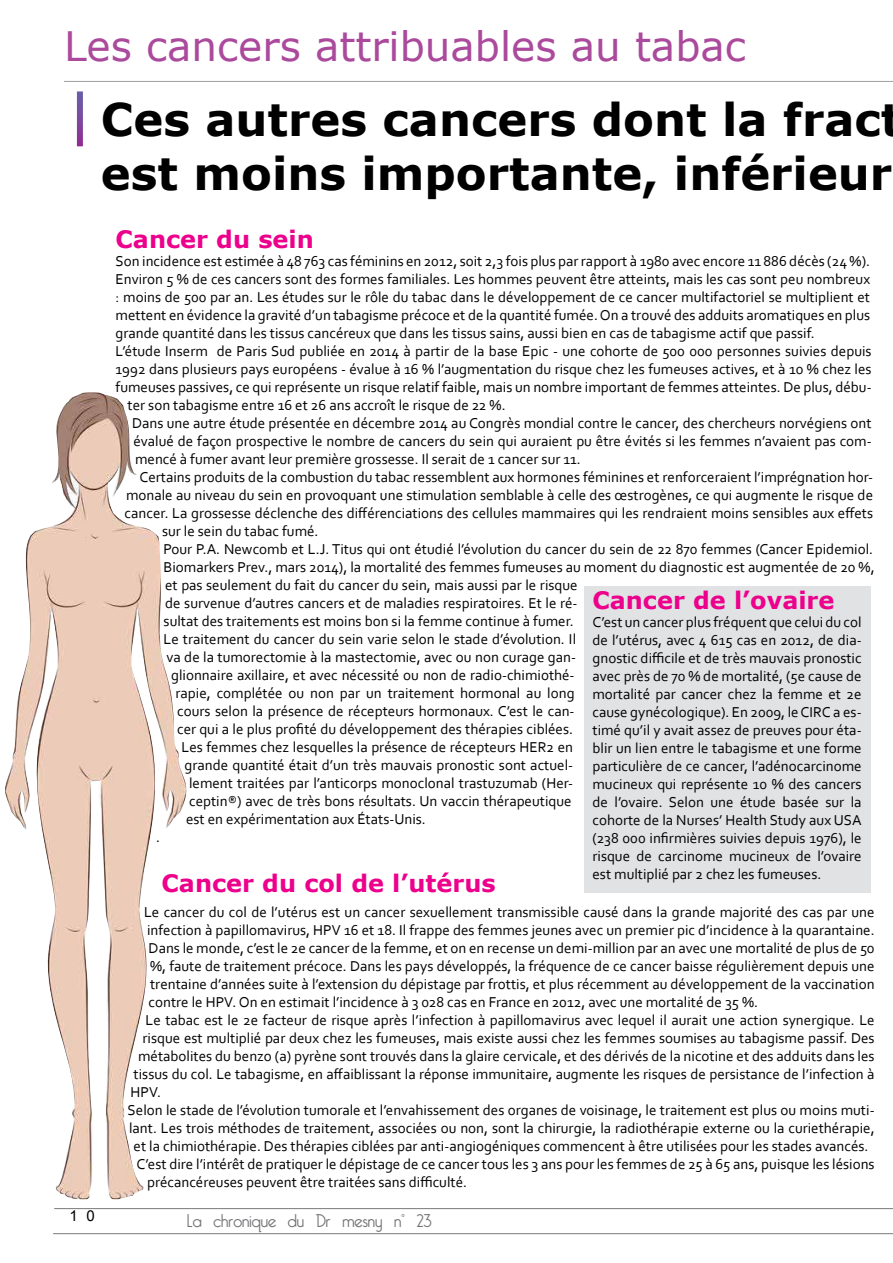
<style>
.page{position:relative;width:893px;height:1263px;background:#fff}
.page>*{position:absolute;margin:0;border:0;box-sizing:border-box;transform-origin:0 0}
.t1{font:700 45px/54px "Verdana";color:#000}
.t2{font:40.5px "Verdana";color:#ab4a9c}
.t3{font:700 24px "Verdana";color:#ec008c}
.t4{font:300 18px "Bellerose";color:#717275}
.t5{font:15px/18px "Corbel";color:#000;text-align:justify}
.t6{font:15px "Arial";color:#000}
</style>
<div class="page">
<hr style="left:54px;top:1208px;width:839px;height:1px;background:#797a7d">
<hr style="left:53px;top:1233px;width:840px;height:1px;background:#797a7d">
<hr style="left:64px;top:81px;width:829px;height:1px;background:#9b9da0">
<svg style="left:77px;top:91px;width:6px;height:55px"></svg>
<img style="left:5px;top:392px;width:182px;height:807px">
<div style="left:584px;top:586px;width:286px;height:307px;background:#e1e2e3"></div>
<h2 class="t2" style="left:64px;top:18px;width:683px">Les cancers attribuables au tabac</h2>
<h1 class="t1" style="left:101px;top:92px;width:802px">Ces autres cancers dont la fract est moins importante, inférieur</h1>
<h3 class="t3" style="left:116px;top:222px;width:200px">Cancer du sein</h3>
<p class="t5" style="left:116px;top:252px;width:756px">Son incidence est estimée à 48 763 cas féminins en 2012, soit 2,3 fois plus par rapport à 1980 avec encore 11 886 décès (24 %).</p>
<p class="t5" style="left:116px;top:270px;width:756px">Environ 5 % de ces cancers sont des formes familiales. Les hommes peuvent être atteints, mais les cas sont peu nombreux</p>
<p class="t5" style="left:116px;top:288px;width:756px">: moins de 500 par an. Les études sur le rôle du tabac dans le développement de ce cancer multifactoriel se multiplient et</p>
<p class="t5" style="left:116px;top:306px;width:756px">mettent en évidence la gravité d’un tabagisme précoce et de la quantité fumée. On a trouvé des adduits aromatiques en plus</p>
<p class="t5" style="left:116px;top:324px;width:701px">grande quantité dans les tissus cancéreux que dans les tissus sains, aussi bien en cas de tabagisme actif que passif.</p>
<p class="t5" style="left:116px;top:342px;width:758px">L’étude Inserm de Paris Sud publiée en 2014 à partir de la base Epic - une cohorte de 500 000 personnes suivies depuis</p>
<p class="t5" style="left:116px;top:360px;width:757px">1992 dans plusieurs pays européens - évalue à 16 % l’augmentation du risque chez les fumeuses actives, et à 10 % chez les</p>
<p class="t5" style="left:116px;top:378px;width:757px">fumeuses passives, ce qui représente un risque relatif faible, mais un nombre important de femmes atteintes. De plus, débu-</p>
<p class="t5" style="left:128px;top:396px;width:379px">ter son tabagisme entre 16 et 26 ans accroît le risque de 22 %.</p>
<p class="t5" style="left:132px;top:414px;width:741px">Dans une autre étude présentée en décembre 2014 au Congrès mondial contre le cancer, des chercheurs norvégiens ont</p>
<p class="t5" style="left:134px;top:432px;width:740px">évalué de façon prospective le nombre de cancers du sein qui auraient pu être évités si les femmes n’avaient pas com-</p>
<p class="t5" style="left:135px;top:450px;width:447px">mencé à fumer avant leur première grossesse. Il serait de 1 cancer sur 11.</p>
<p class="t5" style="left:140px;top:468px;width:735px">Certains produits de la combustion du tabac ressemblent aux hormones féminines et renforceraient l’imprégnation hor-</p>
<p class="t5" style="left:126px;top:486px;width:748px">monale au niveau du sein en provoquant une stimulation semblable à celle des œstrogènes, ce qui augmente le risque de</p>
<p class="t5" style="left:125px;top:504px;width:750px">cancer. La grossesse déclenche des différenciations des cellules mammaires qui les rendraient moins sensibles aux effets</p>
<p class="t5" style="left:162px;top:522px;width:158px">sur le sein du tabac fumé.</p>
<p class="t5" style="left:164px;top:540px;width:711px">Pour P.A. Newcomb et L.J. Titus qui ont étudié l’évolution du cancer du sein de 22 870 femmes (Cancer Epidemiol.</p>
<p class="t5" style="left:164px;top:558px;width:712px">Biomarkers Prev., mars 2014), la mortalité des femmes fumeuses au moment du diagnostic est augmentée de 20 %,</p>
<p class="t5" style="left:165px;top:576px;width:414px">et pas seulement du fait du cancer du sein, mais aussi par le risque</p>
<p class="t5" style="left:165px;top:594px;width:414px">de survenue d’autres cancers et de maladies respiratoires. Et le ré-</p>
<p class="t5" style="left:164px;top:612px;width:412px">sultat des traitements est moins bon si la femme continue à fumer.</p>
<p class="t5" style="left:164px;top:630px;width:414px">Le traitement du cancer du sein varie selon le stade d’évolution. Il</p>
<p class="t5" style="left:167px;top:648px;width:411px">va de la tumorectomie à la mastectomie, avec ou non curage gan-</p>
<p class="t5" style="left:171px;top:666px;width:405px">glionnaire axillaire, et avec nécessité ou non de radio-chimiothé-</p>
<p class="t5" style="left:176px;top:684px;width:401px">rapie, complétée ou non par un traitement hormonal au long</p>
<p class="t5" style="left:177px;top:702px;width:399px">cours selon la présence de récepteurs hormonaux. C’est le can-</p>
<p class="t5" style="left:177px;top:720px;width:398px">cer qui a le plus profité du développement des thérapies ciblées.</p>
<p class="t5" style="left:182px;top:738px;width:393px">Les femmes chez lesquelles la présence de récepteurs HER2 en</p>
<p class="t5" style="left:185px;top:756px;width:390px">grande quantité était d’un très mauvais pronostic sont actuel-</p>
<p class="t5" style="left:189px;top:774px;width:385px">lement traitées par l’anticorps monoclonal trastuzumab (Her-</p>
<p class="t5" style="left:189px;top:792px;width:384px">ceptin®) avec de très bons résultats. Un vaccin thérapeutique</p>
<p class="t5" style="left:186px;top:810px;width:241px">est en expérimentation aux États-Unis.</p>
<p class="t5" style="left:156px;top:828px;width:5px">.</p>
<h3 class="t3" style="left:592px;top:584px;width:243px">Cancer de l’ovaire</h3>
<p class="t5" style="left:592px;top:613px;width:271px">C’est un cancer plus fréquent que celui du col de l’utérus, avec 4 615 cas en 2012, de dia&shy;gnostic difficile et de très mauvais pronostic avec près de 70 % de mortalité, (5e cause de mortalité par cancer chez la femme et 2e cause gynécologique). En 2009, le CIRC a es&shy;timé qu’il y avait assez de preuves pour éta&shy;blir un lien entre le tabagisme et une forme particulière de ce cancer, l’adénocarcinome mucineux qui représente 10 % des cancers de l’ovaire. Selon une étude basée sur la cohorte de la Nurses’ Health Study aux USA (238 000 infirmières suivies depuis 1976), le risque de carcinome mucineux de l’ovaire est multiplié par 2 chez les fumeuses.</p>
<h3 class="t3" style="left:162px;top:866px;width:336px">Cancer du col de l’utérus</h3>
<p class="t5" style="left:144px;top:902px;width:732px">Le cancer du col de l’utérus est un cancer sexuellement transmissible causé dans la grande majorité des cas par une</p>
<p class="t5" style="left:147px;top:920px;width:729px">infection à papillomavirus, HPV 16 et 18. Il frappe des femmes jeunes avec un premier pic d’incidence à la quarantaine.</p>
<p class="t5" style="left:149px;top:938px;width:728px">Dans le monde, c’est le 2e cancer de la femme, et on en recense un demi-million par an avec une mortalité de plus de 50</p>
<p class="t5" style="left:150px;top:956px;width:726px">%, faute de traitement précoce. Dans les pays développés, la fréquence de ce cancer baisse régulièrement depuis une</p>
<p class="t5" style="left:150px;top:974px;width:726px">trentaine d’années suite à l’extension du dépistage par frottis, et plus récemment au développement de la vaccination</p>
<p class="t5" style="left:149px;top:992px;width:611px">contre le HPV. On en estimait l’incidence à 3 028 cas en France en 2012, avec une mortalité de 35 %.</p>
<p class="t5" style="left:146px;top:1010px;width:731px">Le tabac est le 2e facteur de risque après l’infection à papillomavirus avec lequel il aurait une action synergique. Le</p>
<p class="t5" style="left:143px;top:1028px;width:734px">risque est multiplié par deux chez les fumeuses, mais existe aussi chez les femmes soumises au tabagisme passif. Des</p>
<p class="t5" style="left:138px;top:1046px;width:738px">métabolites du benzo (a) pyrène sont trouvés dans la glaire cervicale, et des dérivés de la nicotine et des adduits dans les</p>
<p class="t5" style="left:134px;top:1064px;width:743px">tissus du col. Le tabagisme, en affaiblissant la réponse immunitaire, augmente les risques de persistance de l’infection à</p>
<p class="t5" style="left:131px;top:1082px;width:32px">HPV.</p>
<p class="t5" style="left:128px;top:1100px;width:748px">Selon le stade de l’évolution tumorale et l’envahissement des organes de voisinage, le traitement est plus ou moins muti-</p>
<p class="t5" style="left:129px;top:1118px;width:747px">lant. Les trois méthodes de traitement, associées ou non, sont la chirurgie, la radiothérapie externe ou la curiethérapie,</p>
<p class="t5" style="left:134px;top:1136px;width:736px">et la chimiothérapie. Des thérapies ciblées par anti-angiogéniques commencent à être utilisées pour les stades avancés.</p>
<p class="t5" style="left:137px;top:1154px;width:739px">C’est dire l’intérêt de pratiquer le dépistage de ce cancer tous les 3 ans pour les femmes de 25 à 65 ans, puisque les lésions</p>
<p class="t5" style="left:147px;top:1172px;width:322px">précancéreuses peuvent être traitées sans difficulté.</p>
<p class="t6" style="left:69px;top:1206px;width:27px">1 0</p>
<p class="t4" style="left:187px;top:1211px;width:246px">La chronique du Dr mesny n° 23</p>
</div>
